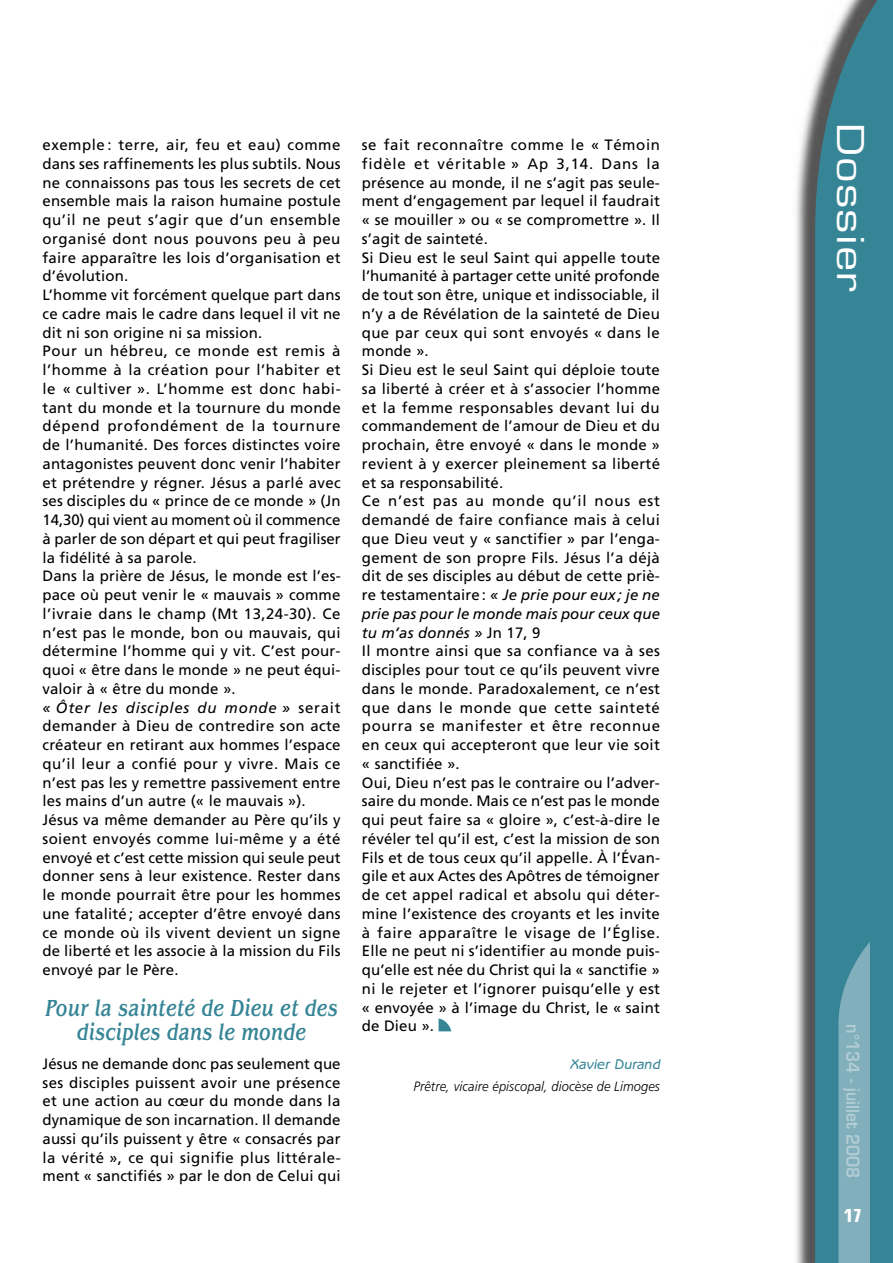
<style>
.page{position:relative;width:893px;height:1263px;background:#fff}
.page>*{position:absolute;margin:0;border:0;box-sizing:border-box;transform-origin:0 0}
.t1{font:36px "Eurostile";letter-spacing:.025em;color:#fff;scale:1.25 1}
.t2{font:italic 500 24px/24px "Benguiat";letter-spacing:.01em;color:#368596;text-align:center;scale:.75 1}
.t3{font:700 condensed 18px "Eurostile";color:#fff}
.t4{font:600 17.4px "Eurostile";color:#b2cdd4;scale:.9 1}
.t5{font:15px/18.8px "Frutiger";letter-spacing:.015em;color:#000}
.t6{font:italic 500 14.25px "Benguiat Gothic";letter-spacing:.01em;color:#368596}
.t7{font:italic 300 13.5px "Frutiger";letter-spacing:.01em;color:#000;scale:.95 1}
.s1{font-style:italic}
</style>
<div class="page">
<img style="left:796px;top:83px;width:19px;height:1180px">
<div style="left:815px;top:0;width:78px;height:1263px;background:#368596"></div>
<svg style="left:838px;top:942px;width:32px;height:321px;background:#78aab7"></svg>
<svg style="left:439px;top:1018px;width:12px;height:13px"></svg>
<p class="t5" style="left:43px;top:135px;width:300px">exemple : terre, air, feu et eau) comme dans ses raffinements les plus subtils. Nous ne connaissons pas tous les secrets de cet ensemble mais la raison humaine postule qu’il ne peut s’agir que d’un ensemble organisé dont nous pouvons peu à peu faire apparaître les lois d’organisation et d’évolution.<br>L’homme vit forcément quelque part dans ce cadre mais le cadre dans lequel il vit ne dit ni son origine ni sa mission.<br>Pour un hébreu, ce monde est remis à l’homme à la création pour l’habiter et le « cultiver ». L’homme est donc habi&shy;tant du monde et la tournure du monde dépend profondément de la tournure de l’humanité. Des forces distinctes voire antagonistes peuvent donc venir l’habiter et prétendre y régner. Jésus a parlé avec ses disciples du « prince de ce monde » (Jn 14,30) qui vient au moment où il commence à parler de son départ et qui peut fragiliser la fidélité à sa parole.<br>Dans la prière de Jésus, le monde est l’es&shy;pace où peut venir le « mauvais » comme l’ivraie dans le champ (Mt 13,24-30). Ce n’est pas le monde, bon ou mauvais, qui détermine l’homme qui y vit. C’est pour&shy;quoi « être dans le monde » ne peut équi&shy;valoir à « être du monde ».<br><span class="s1">« Ôter les disciples du monde »</span> serait demander à Dieu de contredire son acte créateur en retirant aux hommes l’espace qu’il leur a confié pour y vivre. Mais ce n’est pas les y remettre passivement entre les mains d’un autre (« le mauvais »).<br>Jésus va même demander au Père qu’ils y soient envoyés comme lui-même y a été envoyé et c’est cette mission qui seule peut donner sens à leur existence. Rester dans le monde pourrait être pour les hommes une fatalité ; accepter d’être envoyé dans ce monde où ils vivent devient un signe de liberté et les associe à la mission du Fils envoyé par le Père.</p>
<h2 class="t2" style="left:45px;top:996px;width:391px">Pour la sainteté de Dieu et des disciples dans le monde</h2>
<p class="t5" style="left:43px;top:1054px;width:300px;text-align:justify">Jésus ne demande donc pas seulement que ses disciples puissent avoir une présence et une action au cœur du monde dans la dynamique de son incarnation. Il demande aussi qu’ils puissent y être « consacrés par la vérité », ce qui signifie plus littérale&shy;ment « sanctifiés » par le don de Celui qui</p>
<p class="t5" style="left:362px;top:135px;width:300px">se fait reconnaître comme le « Témoin fidèle et véritable » Ap 3,14. Dans la présence au monde, il ne s’agit pas seule&shy;ment d’engagement par lequel il faudrait « se mouiller » ou « se compromettre ». Il s’agit de sainteté.<br>Si Dieu est le seul Saint qui appelle toute l’humanité à partager cette unité profonde de tout son être, unique et indissociable, il n’y a de Révélation de la sainteté de Dieu que par ceux qui sont envoyés « dans le monde ».<br>Si Dieu est le seul Saint qui déploie toute sa liberté à créer et à s’associer l’homme et la femme responsables devant lui du commandement de l’amour de Dieu et du prochain, être envoyé « dans le monde » revient à y exercer pleinement sa liberté et sa responsabilité.<br>Ce n’est pas au monde qu’il nous est demandé de faire confiance mais à celui que Dieu veut y « sanctifier » par l’enga&shy;gement de son propre Fils. Jésus l’a déjà dit de ses disciples au début de cette priè&shy;re testamentaire : <span class="s1">« Je prie pour eux ; je ne prie pas pour le monde mais pour ceux que tu m’as donnés »</span> Jn 17, 9<br>Il montre ainsi que sa confiance va à ses disciples pour tout ce qu’ils peuvent vivre dans le monde. Paradoxalement, ce n’est que dans le monde que cette sainteté pourra se manifester et être reconnue en ceux qui accepteront que leur vie soit « sanctifiée ».<br>Oui, Dieu n’est pas le contraire ou l’adver&shy;saire du monde. Mais ce n’est pas le monde qui peut faire sa « gloire », c’est-à-dire le révéler tel qu’il est, c’est la mission de son Fils et de tous ceux qu’il appelle. À l’Évan&shy;gile et aux Actes des Apôtres de témoigner de cet appel radical et absolu qui déter&shy;mine l’existence des croyants et les invite à faire apparaître le visage de l’Église.<br>Elle ne peut ni s’identifier au monde puis&shy;qu’elle est née du Christ qui la « sanctifie » ni le rejeter et l’ignorer puisqu’elle y est « envoyée » à l’image du Christ, le « saint de Dieu ».</p>
<p class="t6" style="left:570px;top:1056px;width:91px">Xavier Durand</p>
<p class="t7" style="left:413px;top:1078px;width:261px">Prêtre, vicaire épiscopal, diocèse de Limoges</p>
<h1 class="t1" style="left:872px;top:123px;width:136px;rotate:90deg">Dossier</h1>
<p class="t4" style="left:864px;top:1024px;width:172px;rotate:90deg">n°134 - juillet 2008</p>
<p class="t3" style="left:844px;top:1204px;width:19px">17</p>
</div>
